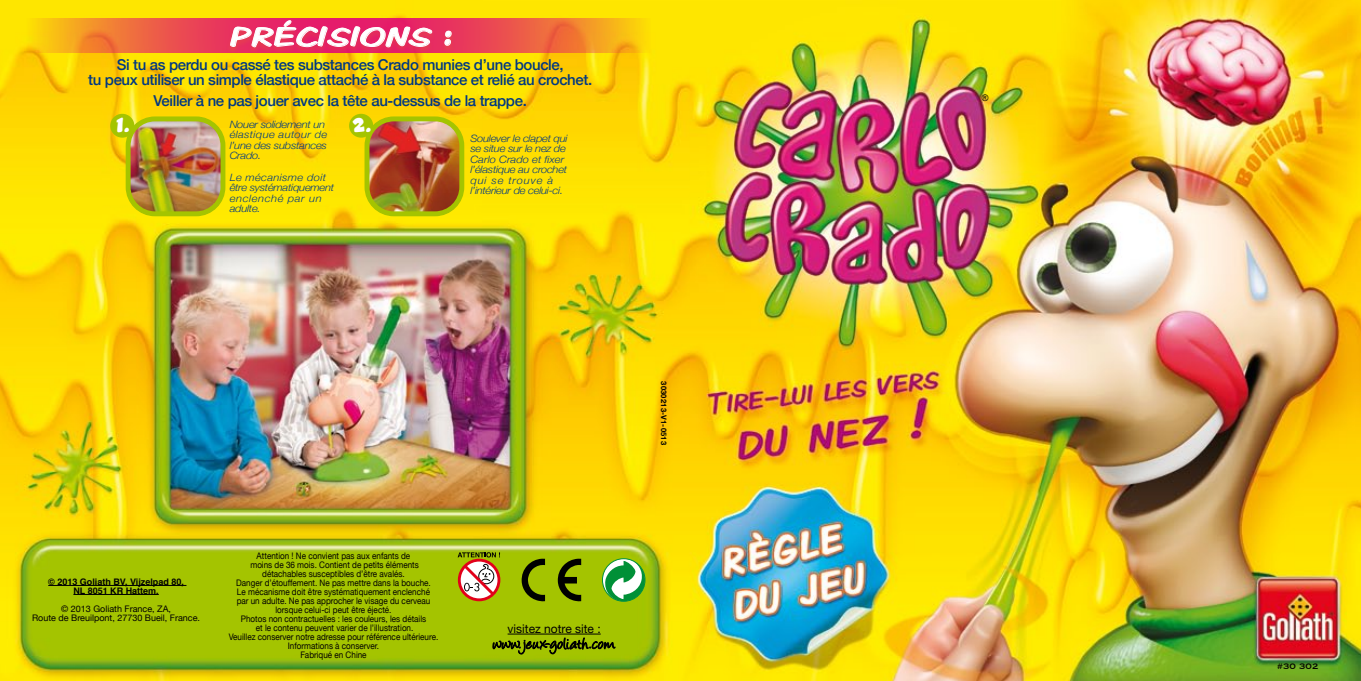
<style>
.page{position:relative;width:1361px;height:681px;background:#fff}
.page>*{position:absolute;margin:0;border:0;box-sizing:border-box;transform-origin:0 0}
.t1{font:27px "Komika Display Kaps Wide";letter-spacing:.025em;color:#fff}
.t2{font:26.55px "Cheeseburger";color:#fff}
.t3{font:500 15px/15px "Helvetica Neue";letter-spacing:-.025em;color:#003882;text-align:center}
.t4{font:12px "Helvetica Neue";color:#000}
.t5{font:10.5px "Copperplate";color:#000}
.t6{font:italic 300 10.2px/10.5px "Helvetica Neue";letter-spacing:-.025em;color:#003882;scale:1.11 1}
.t7{font:italic 300 10.2px/10.5px "Helvetica Neue";color:#003882;scale:1.11 1}
.t8{font:9px/9px "Helvetica Neue";color:#000;text-align:center;scale:.9 1}
.t9{font:9px/9px "Helvetica Neue";color:#000;text-align:center}
.t10{font:700 9px/9px "Helvetica";color:#000;text-align:center}
.t11{font:9px "Arial";color:#000}
.t12{font:700 7.5px "Helvetica Neue";letter-spacing:.025em;color:#000}
</style>
<div class="page">
<img style="left:0;top:0;width:1361px;height:680px">
<svg style="left:492px;top:621px;width:124px;height:34px;background:#88a200"></svg>
<hr style="left:48px;top:585px;width:138px;height:1px;background:#000">
<hr style="left:73px;top:594px;width:86px;height:1px;background:#000">
<div style="left:602px;top:558px;width:43px;height:43px;border:1px solid #009037;border-radius:50%"></div>
<svg style="left:603px;top:560px;width:42px;height:41px"></svg>
<svg style="left:521px;top:558px;width:60px;height:43px;background:#6d8300"></svg>
<svg style="left:458px;top:552px;width:42px;height:49px"></svg>
<svg style="left:26px;top:18px;width:625px;height:34px;background:#f07937"></svg>
<div style="left:226px;top:20px;width:230px;height:35px;background:#e08a00;opacity:.22"></div>
<svg style="left:230px;top:18px;width:202px;height:35px;background:#e84476"></svg>
<svg style="left:444px;top:30px;width:8px;height:16px"></svg>
<img style="left:127px;top:117px;width:97px;height:98px">
<div style="left:110px;top:114px;width:24px;height:24px;background:#a4c400;border-radius:50%"></div>
<div style="left:126px;top:116px;width:99px;height:100px;border:5px solid #a4c400;border-radius:27px"></div>
<img style="left:365px;top:117px;width:98px;height:98px">
<div style="left:349px;top:114px;width:24px;height:24px;background:#a4c400;border-radius:50%"></div>
<div style="left:364px;top:116px;width:100px;height:100px;border:5px solid #a4c400;border-radius:27px"></div>
<h1 class="t1" style="left:231px;top:20px;width:220px">PRÉCISIONS :</h1>
<h3 class="t3" style="left:88px;top:56px;width:505px">Si tu as perdu ou cassé tes substances Crado munies d’une boucle,<br>tu peux utiliser un simple élastique attaché à la substance et relié au crochet.</h3>
<h3 class="t3" style="left:154px;top:92px;width:375px">Veiller à ne pas jouer avec la tête au-dessus de la trappe.</h3>
<h2 class="t2" style="left:116px;top:112px;width:15px">1.</h2>
<h2 class="t2" style="left:351px;top:112px;width:21px">2.</h2>
<p class="t6" style="left:230px;top:118px;width:89px">Nouer solidement un élastique autour de l’une des substances<br>Crado.</p>
<p class="t7" style="left:230px;top:171px;width:96px">Le mécanisme doit être systématiquement enclenché par un adulte.</p>
<p class="t6" style="left:470px;top:132px;width:89px">Soulever le clapet qui se situe sur le nez de<br>Carlo Crado et fixer l’élastique au crochet qui se trouve à l’intérieur de celui-ci.</p>
<p class="t10" style="left:48px;top:577px;width:137px">© 2013 Goliath BV, Vijzelpad 80,<br>NL 8051 KR Hattem.</p>
<p class="t9" style="left:32px;top:603px;width:170px">© 2013 Goliath France, ZA,<br>Route de Breuilpont, 27730 Bueil, France.</p>
<p class="t8" style="left:229px;top:551px;width:234px">Attention ! Ne convient pas aux enfants de<br>moins de 36 mois. Contient de petits éléments détachables susceptibles d’être avalés.<br>Danger d’étouffement. Ne pas mettre dans la bouche.<br>Le mécanisme doit être systématiquement enclenché<br>par un adulte. Ne pas approcher le visage du cerveau lorsque celui-ci peut être éjecté.<br>Photos non contractuelles : les couleurs, les détails<br>et le contenu peuvent varier de l’illustration.<br>Veuillez conserver notre adresse pour référence ultérieure.<br>Informations à conserver.<br>Fabriqué en Chine</p>
<p class="t12" style="left:668px;top:381px;width:65px;rotate:90deg">3030213-V1-0513</p>
<h3 class="t4" style="left:507px;top:621px;width:95px">visitez notre site :</h3>
<p class="t11" style="left:982px;top:92px;width:8px">®</p>
<p class="t5" style="left:1276px;top:659px;width:43px">#30 302</p>
</div>
